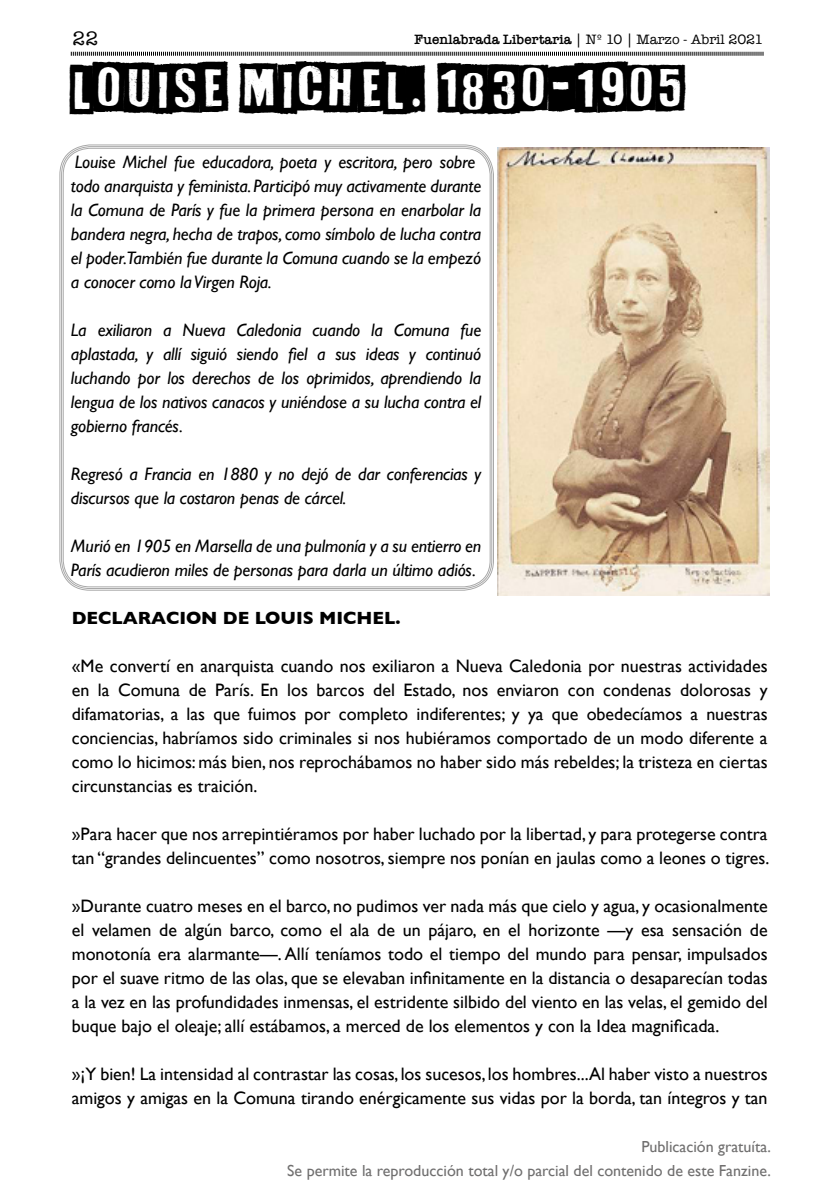
<style>
.page{position:relative;width:840px;height:1191px;background:#fff}
.page>*{position:absolute;margin:0;border:0;box-sizing:border-box;transform-origin:0 0}
.t1{font:900 48px "White On";color:#000}
.t2{font:20px "American Typewriter";color:#000}
.t3{font:18px/24px "Gill Sans";color:#000;text-align:justify}
.t4{font:italic 18px/24px "Gill Sans";letter-spacing:-.01em;color:#000}
.t5{font:700 18px "Gill Sans";color:#000}
.t6{font:16px/24px "Gill Sans";color:#706f6f;text-align:right}
.t7{font:600 14px "American Typewriter";color:#000}
.s1{font-weight:400}
</style>
<div class="page">
<svg style="left:70px;top:51px;width:693px;height:5px;background:#989898"></svg>
<svg style="left:61px;top:146px;width:431px;height:443px"></svg>
<img style="left:497px;top:148px;width:271px;height:448px">
<p class="t2" style="left:73px;top:23px;width:27px">22</p>
<p class="t7" style="left:414px;top:29px;width:350px">Fuenlabrada Libertaria <span class="s1">| Nº 10 | Marzo - Abril 2021</span></p>
<h1 class="t1" style="left:71px;top:60px;width:615px">LOUISE MICHEL. 1830-1905</h1>
<p class="t4" style="left:71px;top:150px;width:411px">Louise Michel fue educadora, poeta y escritora, pero sobre todo anarquista y feminista. Participó muy activamente durante la Comuna de París y fue la primera persona en enarbolar la bandera negra, hecha de trapos, como símbolo de lucha contra el poder.También fue durante la Comuna cuando se la empezó a conocer como la Virgen Roja.</p>
<p class="t4" style="left:71px;top:318px;width:411px;text-align:justify">La exiliaron a Nueva Caledonia cuando la Comuna fue aplastada, y allí siguió siendo fiel a sus ideas y continuó luchando por los derechos de los oprimidos, aprendiendo la lengua de los nativos canacos y uniéndose a su lucha contra el gobierno francés.</p>
<p class="t4" style="left:71px;top:462px;width:411px">Regresó a Francia en 1880 y no dejó de dar conferencias y discursos que la costaron penas de cárcel.</p>
<p class="t4" style="left:71px;top:534px;width:411px">Murió en 1905 en Marsella de una pulmonía y a su entierro en<br>París acudieron miles de personas para darla un último adiós.</p>
<p class="t5" style="left:72px;top:604px;width:330px">DECLARACION DE LOUIS MICHEL.</p>
<p class="t3" style="left:72px;top:654px;width:697px">«Me convertí en anarquista cuando nos exiliaron a Nueva Caledonia por nuestras actividades en la Comuna de París. En los barcos del Estado, nos enviaron con condenas dolorosas y difamatorias, a las que fuimos por completo indiferentes; y ya que obedecíamos a nuestras conciencias, habríamos sido criminales si nos hubiéramos comportado de un modo diferente a como lo hicimos: más bien, nos reprochábamos no haber sido más rebeldes; la tristeza en ciertas circunstancias es traición.</p>
<p class="t3" style="left:72px;top:822px;width:698px">»Para hacer que nos arrepintiéramos por haber luchado por la libertad, y para protegerse contra tan “grandes delincuentes” como nosotros, siempre nos ponían en jaulas como a leones o tigres.</p>
<p class="t3" style="left:72px;top:894px;width:697px">»Durante cuatro meses en el barco, no pudimos ver nada más que cielo y agua, y ocasionalmente el velamen de algún barco, como el ala de un pájaro, en el horizonte —y esa sensación de monotonía era alarmante—. Allí teníamos todo el tiempo del mundo para pensar, impulsados por el suave ritmo de las olas, que se elevaban infinitamente en la distancia o desaparecían todas a la vez en las profundidades inmensas, el estridente silbido del viento en las velas, el gemido del buque bajo el oleaje; allí estábamos, a merced de los elementos y con la Idea magnificada.</p>
<p class="t3" style="left:72px;top:1062px;width:697px">»¡Y bien! La intensidad al contrastar las cosas, los sucesos, los hombres...Al haber visto a nuestros amigos y amigas en la Comuna tirando enérgicamente sus vidas por la borda, tan íntegros y tan</p>
<p class="t6" style="left:287px;top:1134px;width:485px">Publicación gratuíta.<br>Se permite la reproducción total y/o parcial del contenido de este Fanzine.</p>
</div>
